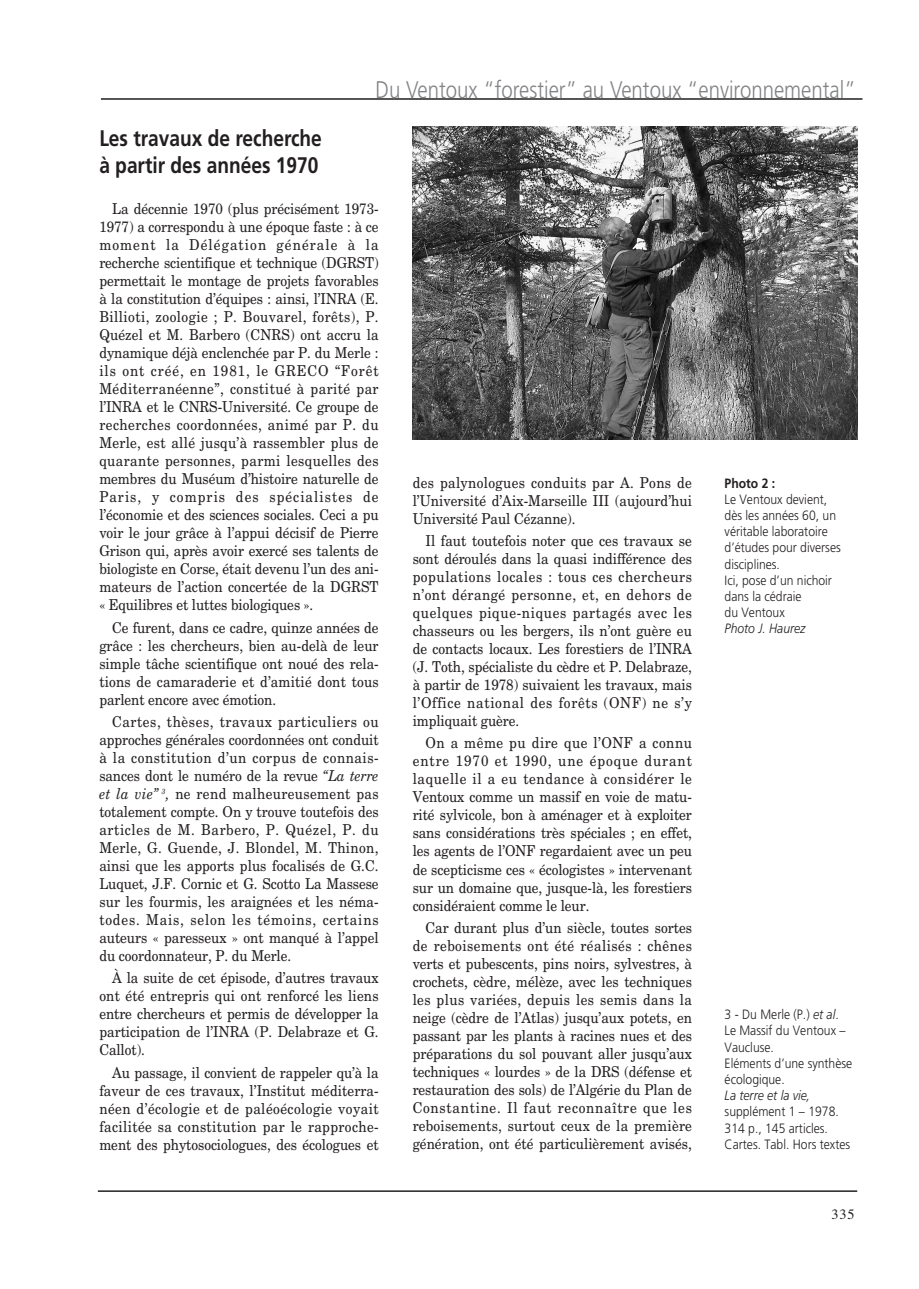
<style>
.page{position:relative;width:919px;height:1289px;background:#fff}
.page>*{position:absolute;margin:0;border:0;box-sizing:border-box;transform-origin:0 0}
.t1{font:300 24px "Frutiger";color:#808285;scale:.85 1}
.t2{font:700 22.5px/27px "Frutiger";color:#231f20;scale:.85 1}
.t3{font:15px/18px "New Century Schlbk";letter-spacing:-.005em;color:#231f20;text-align:justify;scale:.9 1}
.t4{font:14.25px "Times";color:#231f20}
.t5{font:300 13.5px/16.2px "Frutiger";color:#231f20;scale:.9 1}
.t6{font:italic 300 13.5px "Frutiger";color:#231f20;scale:.9 1}
.t7{font:700 13.5px "Frutiger";color:#231f20;scale:.9 1}
.s1{font-style:italic}
</style>
<div class="page">
<hr style="left:98px;top:1190px;width:759px;height:1px;background:#231f20">
<hr style="left:101px;top:98px;width:761px;height:2px;background:#231f20">
<img style="left:412px;top:126px;width:445px;height:313px">
<h1 class="t1" style="left:375px;top:76px;width:566px">Du Ventoux “forestier” au Ventoux “environnemental”</h1>
<h2 class="t2" style="left:99px;top:125px;width:263px">Les travaux de recherche à partir des années 1970</h2>
<p class="t3" style="left:99px;top:199px;width:312px;text-indent:13px">La décennie 1970 (plus précisément 1973- 1977) a correspondu à une époque faste : à ce moment la Délégation générale à la recherche scientifique et technique (DGRST) permettait le montage de projets favorables à la constitution d’équipes : ainsi, l’INRA (E.<br>Billioti, zoologie ; P. Bouvarel, forêts), P.<br>Quézel et M. Barbero (CNRS) ont accru la dynamique déjà enclenchée par P. du Merle : ils ont créé, en 1981, le GRECO “Forêt Méditerranéenne”, constitué à parité par l’INRA et le CNRS-Université. Ce groupe de recherches coordonnées, animé par P. du Merle, est allé jusqu’à rassembler plus de quarante personnes, parmi lesquelles des membres du Muséum d’histoire naturelle de Paris, y compris des spécialistes de l’économie et des sciences sociales. Ceci a pu voir le jour grâce à l’appui décisif de Pierre Grison qui, après avoir exercé ses talents de biologiste en Corse, était devenu l’un des ani&shy;mateurs de l’action concertée de la DGRST « Equilibres et luttes biologiques ».</p>
<p class="t3" style="left:99px;top:618px;width:312px;text-indent:13px">Ce furent, dans ce cadre, quinze années de grâce : les chercheurs, bien au-delà de leur simple tâche scientifique ont noué des rela&shy;tions de camaraderie et d’amitié dont tous parlent encore avec émotion.</p>
<p class="t3" style="left:99px;top:712px;width:312px;text-indent:13px">Cartes, thèses, travaux particuliers ou approches générales coordonnées ont conduit à la constitution d’un corpus de connais&shy;sances dont le numéro de la revue <span class="s1">“La terre et la vie”</span> <sup>3</sup><span class="s1">,</span> ne rend malheureusement pas totalement compte. On y trouve toutefois des articles de M. Barbero, P. Quézel, P. du Merle, G. Guende, J. Blondel, M. Thinon, ainsi que les apports plus focalisés de G.C.<br>Luquet, J.F. Cornic et G. Scotto La Massese sur les fourmis, les araignées et les néma&shy;todes. Mais, selon les témoins, certains auteurs « paresseux » ont manqué à l’appel du coordonnateur, P. du Merle.</p>
<p class="t3" style="left:99px;top:968px;width:312px;text-indent:13px">À la suite de cet épisode, d’autres travaux ont été entrepris qui ont renforcé les liens entre chercheurs et permis de développer la participation de l’INRA (P. Delabraze et G.<br>Callot).</p>
<p class="t3" style="left:99px;top:1062px;width:312px;text-indent:13px">Au passage, il convient de rappeler qu’à la faveur de ces travaux, l’Institut méditerra&shy;néen d’écologie et de paléoécologie voyait facilitée sa constitution par le rapproche&shy;ment des phytosociologues, des écologues et</p>
<p class="t3" style="left:412px;top:473px;width:312px">des palynologues conduits par A. Pons de l’Université d’Aix-Marseille III (aujourd’hui Université Paul Cézanne).</p>
<p class="t3" style="left:412px;top:531px;width:312px;text-indent:13px">Il faut toutefois noter que ces travaux se sont déroulés dans la quasi indifférence des populations locales : tous ces chercheurs n’ont dérangé personne, et, en dehors de quelques pique-niques partagés avec les chasseurs ou les bergers, ils n’ont guère eu de contacts locaux. Les forestiers de l’INRA (J. Toth, spécialiste du cèdre et P. Delabraze, à partir de 1978) suivaient les travaux, mais l’Office national des forêts (ONF) ne s’y impliquait guère.</p>
<p class="t3" style="left:412px;top:733px;width:312px;text-indent:13px">On a même pu dire que l’ONF a connu entre 1970 et 1990, une époque durant laquelle il a eu tendance à considérer le Ventoux comme un massif en voie de matu&shy;rité sylvicole, bon à aménager et à exploiter sans considérations très spéciales ; en effet, les agents de l’ONF regardaient avec un peu de scepticisme ces « écologistes » intervenant sur un domaine que, jusque-là, les forestiers considéraient comme le leur.</p>
<p class="t3" style="left:412px;top:918px;width:312px;text-indent:13px">Car durant plus d’un siècle, toutes sortes de reboisements ont été réalisés : chênes verts et pubescents, pins noirs, sylvestres, à crochets, cèdre, mélèze, avec les techniques les plus variées, depuis les semis dans la neige (cèdre de l’Atlas) jusqu’aux potets, en passant par les plants à racines nues et des préparations du sol pouvant aller jusqu’aux techniques « lourdes » de la DRS (défense et restauration des sols) de l’Algérie du Plan de Constantine. Il faut reconnaître que les reboisements, surtout ceux de la première génération, ont été particulièrement avisés,</p>
<p class="t7" style="left:724px;top:475px;width:58px">Photo 2 :</p>
<p class="t5" style="left:724px;top:491px;width:131px">Le Ventoux devient, dès les années 60, un véritable laboratoire d’études pour diverses disciplines.<br>Ici, pose d’un nichoir dans la cédraie<br>du Ventoux</p>
<p class="t6" style="left:724px;top:621px;width:91px">Photo J. Haurez</p>
<p class="t5" style="left:724px;top:1006px;width:143px">3 - Du Merle (P.) <span class="s1">et al</span>.<br>Le Massif du Ventoux –<br>Vaucluse.<br>Eléments d’une synthèse écologique.</p>
<p class="t6" style="left:724px;top:1087px;width:97px">La terre et la vie,</p>
<p class="t5" style="left:724px;top:1103px;width:141px">supplément 1 – 1978.<br>314 p., 145 articles.<br>Cartes. Tabl. Hors textes</p>
<p class="t4" style="left:831px;top:1200px;width:24px">335</p>
</div>
